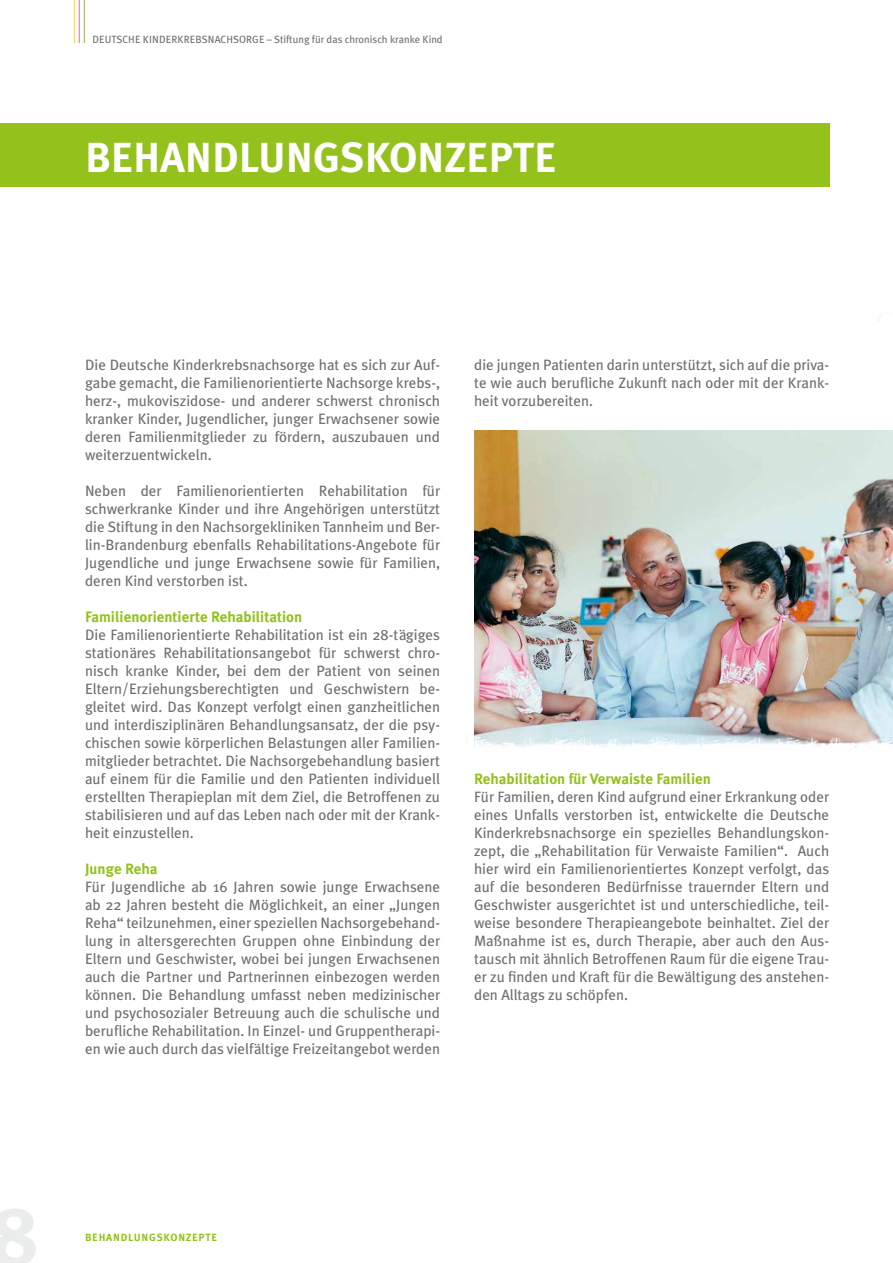
<style>
.page{position:relative;width:893px;height:1263px;background:#fff}
.page>*{position:absolute;margin:0;border:0;box-sizing:border-box;transform-origin:0 0}
.t1{font:700 42px "Meta Plus";color:#fff}
.t2{font:15px/18px "Meta Plus";color:#6f6f6e;text-align:justify}
.t3{font:700 15px "Meta Plus";color:#94c11c}
.t4{font:10.5px "Meta Plus";color:#6f6f6e}
.t5{font:700 10.5px "Meta Plus";letter-spacing:.075em;color:#94c11c}
</style>
<div class="page">
<hr style="left:84px;top:0;width:1px;height:43px;background:#94c11c">
<hr style="left:79px;top:0;width:1px;height:43px;background:#ed6d9c">
<hr style="left:74px;top:0;width:1px;height:43px;background:#fd0">
<img style="left:474px;top:430px;width:419px;height:280px">
<div style="left:0;top:123px;width:829px;height:64px;background:#94c11c"></div>
<img style="left:467px;top:710px;width:426px;height:38px">
<p class="t4" style="left:92px;top:33px;width:352px">DEUTSCHE KINDERKREBSNACHSORGE – Stiftung für das chronisch kranke Kind</p>
<h1 class="t1" style="left:85px;top:133px;width:473px">BEHANDLUNGSKONZEPTE</h1>
<p class="t2" style="left:85px;top:355px;width:357px">Die Deutsche Kinderkrebsnachsorge hat es sich zur Auf&shy;gabe gemacht, die Familienorientierte Nachsorge krebs-, herz-, mukoviszidose- und anderer schwerst chronisch kranker Kinder, Jugendlicher, junger Erwachsener sowie deren Familienmitglieder zu fördern, auszubauen und weiterzuentwickeln.</p>
<p class="t2" style="left:85px;top:481px;width:357px">Neben der Familienorientierten Rehabilitation für schwerkranke Kinder und ihre Angehörigen unterstützt die Stiftung in den Nachsorgekliniken Tannheim und Ber&shy;lin-Brandenburg ebenfalls Rehabilitations-Angebote für Jugendliche und junge Erwachsene sowie für Familien, deren Kind verstorben ist.</p>
<p class="t3" style="left:85px;top:608px;width:219px">Familienorientierte Rehabilitation</p>
<p class="t2" style="left:85px;top:625px;width:357px">Die Familienorientierte Rehabilitation ist ein 28-tägiges stationäres Rehabilitationsangebot für schwerst chro&shy;nisch kranke Kinder, bei dem der Patient von seinen Eltern/Erziehungsberechtigten und Geschwistern be&shy;gleitet wird. Das Konzept verfolgt einen ganzheitlichen und interdisziplinären Behandlungsansatz, der die psy&shy;chischen sowie körperlichen Belastungen aller Familien&shy;mitglieder betrachtet. Die Nachsorgebehandlung basiert auf einem für die Familie und den Patienten individuell erstellten Therapieplan mit dem Ziel, die Betroffenen zu stabilisieren und auf das Leben nach oder mit der Krank&shy;heit einzustellen.</p>
<p class="t3" style="left:85px;top:860px;width:74px">Junge Reha</p>
<p class="t2" style="left:85px;top:877px;width:357px">Für Jugendliche ab 16 Jahren sowie junge Erwachsene ab 22 Jahren besteht die Möglichkeit, an einer „Jungen Reha“ teilzunehmen, einer speziellen Nachsorgebehand&shy;lung in altersgerechten Gruppen ohne Einbindung der Eltern und Geschwister, wobei bei jungen Erwachsenen auch die Partner und Partnerinnen einbezogen werden können. Die Behandlung umfasst neben medizinischer und psychosozialer Betreuung auch die schulische und berufliche Rehabilitation. In Einzel- und Gruppentherapi&shy;en wie auch durch das vielfältige Freizeitangebot werden</p>
<p class="t2" style="left:474px;top:355px;width:357px">die jungen Patienten darin unterstützt, sich auf die priva&shy;te wie auch berufliche Zukunft nach oder mit der Krank&shy;heit vorzubereiten.</p>
<p class="t3" style="left:474px;top:770px;width:238px">Rehabilitation für Verwaiste Familien</p>
<p class="t2" style="left:474px;top:787px;width:357px">Für Familien, deren Kind aufgrund einer Erkrankung oder eines Unfalls verstorben ist, entwickelte die Deutsche Kinderkrebsnachsorge ein spezielles Behandlungskon&shy;zept, die „Rehabilitation für Verwaiste Familien“. Auch hier wird ein Familienorientiertes Konzept verfolgt, das auf die besonderen Bedürfnisse trauernder Eltern und Geschwister ausgerichtet ist und unterschiedliche, teil&shy;weise besondere Therapieangebote beinhaltet. Ziel der Maßnahme ist es, durch Therapie, aber auch den Aus&shy;tausch mit ähnlich Betroffenen Raum für die eigene Trau&shy;er zu finden und Kraft für die Bewältigung des anstehen&shy;den Alltags zu schöpfen.</p>
<p class="t5" style="left:85px;top:1232px;width:134px">BEHANDLUNGSKONZEPTE</p>
</div>
